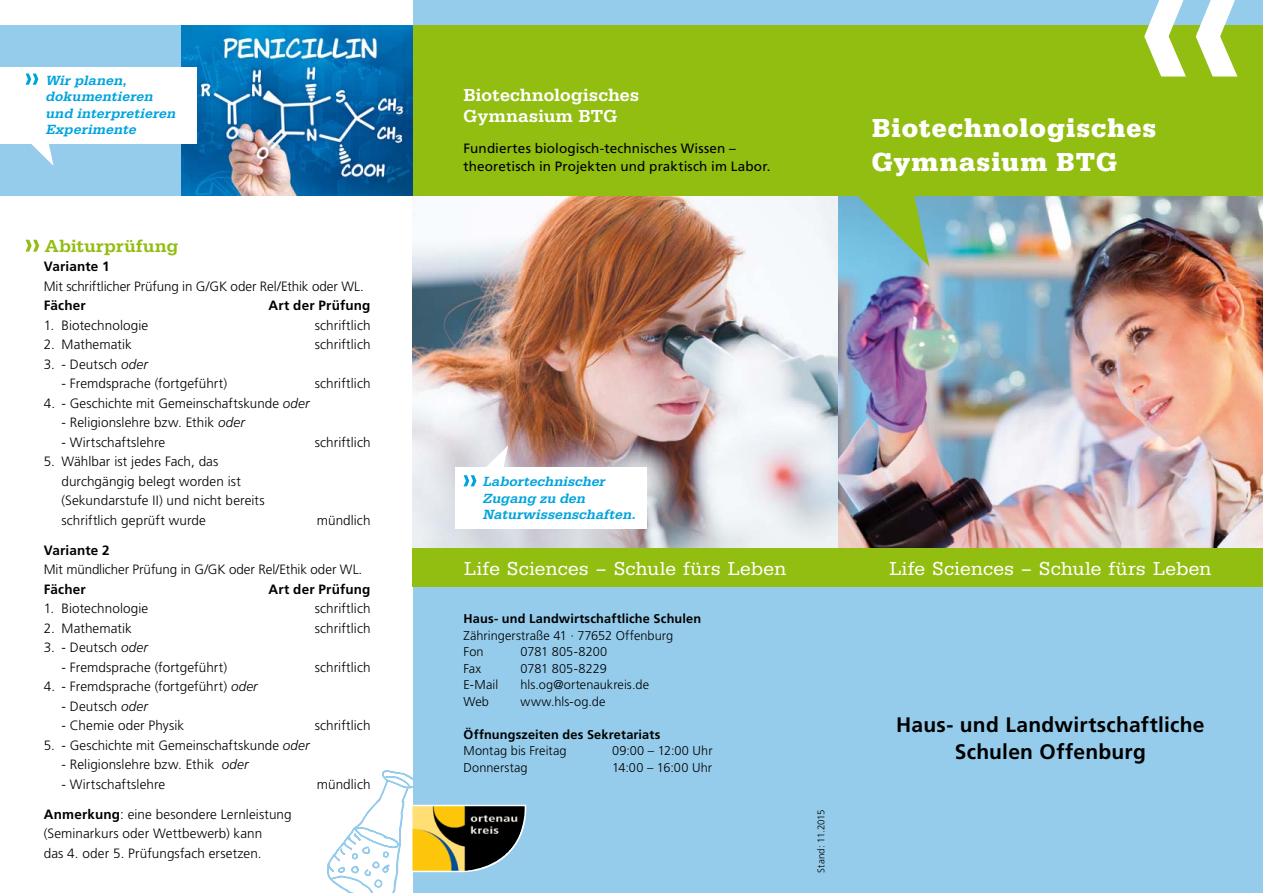
<style>
.page{position:relative;width:1263px;height:893px;background:#fff}
.page>*{position:absolute;margin:0;border:0;box-sizing:border-box;transform-origin:0 0}
.t1{font:700 27px/34.5px "URW Egyptienne T";letter-spacing:.04em;color:#fff}
.t2{font:700 21px/27px "Frutiger";letter-spacing:.01em;color:#000;text-align:center}
.t3{font:19.5px "URW Egyptienne T";letter-spacing:.02em;color:#fff}
.t4{font:500 18px/21px "URW Egyptienne T";letter-spacing:.02em;color:#fff}
.t5{font:500 18px "URW Egyptienne T";letter-spacing:.03em;color:#92bd11}
.t6{font:13.8px/16.5px "URW Egyptienne T Medi Obli";letter-spacing:.025em;color:#00a4dc}
.t7{font:300 13.5px/19.5px "Frutiger";letter-spacing:.005em;color:#000}
.t8{font:13.5px/18px "Frutiger";letter-spacing:.01em;color:#000}
.t9{font:700 13.5px "Frutiger";letter-spacing:.015em;color:#000}
.t10{font:300 12.75px/16.5px "Frutiger";letter-spacing:.005em;color:#000}
.t11{font:700 12.75px "Frutiger";letter-spacing:.01em;color:#000}
.t12{font:300 9.75px "Frutiger";letter-spacing:-.005em;color:#000}
.s1{font-style:italic}
.s2{font-weight:700}
</style>
<div class="page">
<div style="left:412px;top:0;width:426px;height:893px;background:#95ccec"></div>
<div style="left:838px;top:0;width:425px;height:893px;background:#95ccec"></div>
<img style="left:838px;top:196px;width:425px;height:353px">
<img style="left:412px;top:196px;width:426px;height:353px">
<svg style="left:26px;top:240px;width:13px;height:12px"></svg>
<div style="left:0;top:26px;width:412px;height:170px;background:#95ccec"></div>
<div style="left:412px;top:26px;width:851px;height:170px;background:#92bd11"></div>
<svg style="left:855px;top:196px;width:74px;height:71px;background:#7ebb8e"></svg>
<svg style="left:1144px;top:0;width:96px;height:77px"></svg>
<div style="left:412px;top:549px;width:851px;height:38px;background:#92bd11"></div>
<img style="left:182px;top:26px;width:230px;height:170px">
<div style="left:455px;top:467px;width:191px;height:62px;background:#fff"></div>
<svg style="left:458px;top:445px;width:50px;height:42px"></svg>
<svg style="left:327px;top:769px;width:199px;height:124px"></svg>
<div style="left:0;top:67px;width:197px;height:77px;background:#fff"></div>
<svg style="left:31px;top:144px;width:23px;height:22px"></svg>
<svg style="left:26px;top:74px;width:12px;height:11px"></svg>
<p class="t6" style="left:47px;top:72px;width:131px">Wir planen, dokumentieren und interpretieren<br>Experimente</p>
<h3 class="t5" style="left:45px;top:235px;width:135px">Abiturprüfung</h3>
<p class="t9" style="left:44px;top:258px;width:68px">Variante 1</p>
<p class="t7" style="left:44px;top:276px;width:322px">Mit schriftlicher Prüfung in G/GK oder Rel/Ethik oder WL.</p>
<p class="t9" style="left:44px;top:297px;width:43px">Fächer</p>
<p class="t9" style="left:268px;top:297px;width:104px">Art der Prüfung</p>
<p class="t7" style="left:44px;top:315px;width:106px">1. Biotechnologie</p>
<p class="t7" style="left:315px;top:315px;width:57px">schriftlich</p>
<p class="t7" style="left:44px;top:335px;width:90px">2. Mathematik</p>
<p class="t7" style="left:315px;top:335px;width:57px">schriftlich</p>
<p class="t7" style="left:44px;top:354px;width:106px">3. - Deutsch <span class="s1">oder</span></p>
<p class="t7" style="left:61px;top:374px;width:167px">- Fremdsprache (fortgeführt)</p>
<p class="t7" style="left:315px;top:374px;width:57px">schriftlich</p>
<p class="t7" style="left:44px;top:393px;width:267px">4. - Geschichte mit Gemeinschaftskunde <span class="s1">oder</span></p>
<p class="t7" style="left:62px;top:413px;width:185px">- Religionslehre bzw. Ethik <span class="s1">oder</span></p>
<p class="t7" style="left:62px;top:432px;width:105px">- Wirtschaftslehre</p>
<p class="t7" style="left:315px;top:432px;width:57px">schriftlich</p>
<p class="t7" style="left:61px;top:452px;width:205px;text-indent:-18px">5. Wählbar ist jedes Fach, das durchgängig belegt worden ist (Sekundarstufe II) und nicht bereits schriftlich geprüft wurde</p>
<p class="t7" style="left:317px;top:510px;width:55px">mündlich</p>
<p class="t9" style="left:44px;top:542px;width:68px">Variante 2</p>
<p class="t7" style="left:44px;top:560px;width:320px">Mit mündlicher Prüfung in G/GK oder Rel/Ethik oder WL.</p>
<p class="t9" style="left:44px;top:581px;width:43px">Fächer</p>
<p class="t9" style="left:268px;top:581px;width:104px">Art der Prüfung</p>
<p class="t7" style="left:44px;top:599px;width:106px">1. Biotechnologie</p>
<p class="t7" style="left:315px;top:599px;width:57px">schriftlich</p>
<p class="t7" style="left:44px;top:618px;width:90px">2. Mathematik</p>
<p class="t7" style="left:315px;top:618px;width:57px">schriftlich</p>
<p class="t7" style="left:44px;top:638px;width:106px">3. - Deutsch <span class="s1">oder</span></p>
<p class="t7" style="left:61px;top:657px;width:167px">- Fremdsprache (fortgeführt)</p>
<p class="t7" style="left:315px;top:657px;width:57px">schriftlich</p>
<p class="t7" style="left:44px;top:677px;width:216px">4. - Fremdsprache (fortgeführt) <span class="s1">oder</span></p>
<p class="t7" style="left:61px;top:696px;width:88px">- Deutsch <span class="s1">oder</span></p>
<p class="t7" style="left:61px;top:716px;width:124px">- Chemie oder Physik</p>
<p class="t7" style="left:315px;top:716px;width:57px">schriftlich</p>
<p class="t7" style="left:44px;top:735px;width:267px">5. - Geschichte mit Gemeinschaftskunde <span class="s1">oder</span></p>
<p class="t7" style="left:62px;top:755px;width:189px">- Religionslehre bzw. Ethik <span class="s1">oder</span></p>
<p class="t7" style="left:62px;top:774px;width:105px">- Wirtschaftslehre</p>
<p class="t7" style="left:317px;top:774px;width:55px">mündlich</p>
<p class="t7" style="left:44px;top:804px;width:249px"><span class="s2">Anmerkung</span>: eine besondere Lernleistung (Seminarkurs oder Wettbewerb) kann<br>das 4. oder 5. Prüfungsfach ersetzen.</p>
<h3 class="t4" style="left:463px;top:85px;width:177px">Biotechnologisches<br>Gymnasium BTG</h3>
<p class="t8" style="left:463px;top:139px;width:309px">Fundiertes biologisch-technisches Wissen – theoretisch in Projekten und praktisch im Labor.</p>
<h1 class="t1" style="left:872px;top:110px;width:286px">Biotechnologisches<br>Gymnasium BTG</h1>
<p class="t6" style="left:483px;top:473px;width:154px">Labortechnischer<br>Zugang zu den<br>Naturwissenschaften.</p>
<h3 class="t3" style="left:464px;top:557px;width:324px">Life Sciences – Schule fürs Leben</h3>
<h3 class="t3" style="left:889px;top:557px;width:324px">Life Sciences – Schule fürs Leben</h3>
<p class="t11" style="left:463px;top:611px;width:239px">Haus- und Landwirtschaftliche Schulen</p>
<p class="t10" style="left:463px;top:627px;width:211px">Zähringerstraße 41 · 77652 Offenburg<br>Fon</p>
<p class="t10" style="left:520px;top:644px;width:88px">0781 805-8200</p>
<p class="t10" style="left:463px;top:660px;width:19px">Fax</p>
<p class="t10" style="left:520px;top:660px;width:88px">0781 805-8229</p>
<p class="t10" style="left:463px;top:677px;width:36px">E-Mail</p>
<p class="t10" style="left:520px;top:677px;width:130px">hls.og@ortenaukreis.de</p>
<p class="t10" style="left:463px;top:693px;width:27px">Web</p>
<p class="t10" style="left:520px;top:693px;width:87px">www.hls-og.de</p>
<p class="t11" style="left:463px;top:727px;width:198px">Öffnungszeiten des Sekretariats</p>
<p class="t10" style="left:463px;top:743px;width:105px">Montag bis Freitag</p>
<p class="t10" style="left:612px;top:743px;width:102px">09:00 – 12:00 Uhr</p>
<p class="t10" style="left:463px;top:759px;width:66px">Donnerstag</p>
<p class="t10" style="left:612px;top:759px;width:101px">14:00 – 16:00 Uhr</p>
<p class="t12" style="left:816px;top:873px;width:65px;rotate:-90deg">Stand: 11.2015</p>
<h2 class="t2" style="left:896px;top:711px;width:310px">Haus- und Landwirtschaftliche<br>Schulen Offenburg</h2>
</div>
